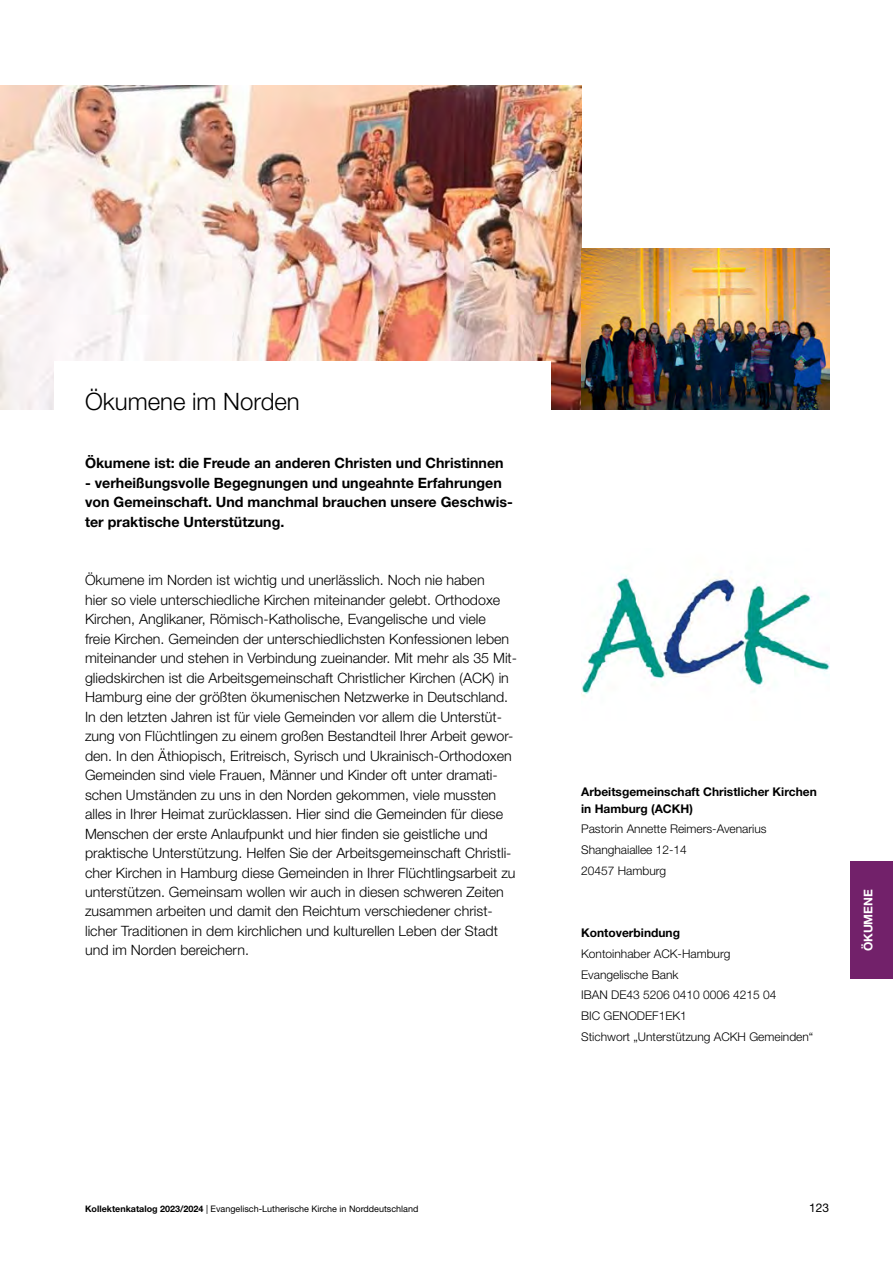
<style>
.page{position:relative;width:893px;height:1263px;background:#fff}
.page>*{position:absolute;margin:0;border:0;box-sizing:border-box;transform-origin:0 0}
.t1{font:300 24px "Helvetica Neue";color:#000}
.t2{font:300 14.25px/19.5px "Helvetica Neue";color:#000}
.t3{font:700 14.25px/19.5px "Helvetica Neue";color:#000}
.t4{font:300 12px/20.7px "Helvetica Neue";color:#000}
.t5{font:700 12px/16.5px "Helvetica Neue";color:#000}
.t6{font:700 12px "Helvetica Neue";color:#fff}
.t7{font:12px "Helvetica Neue";color:#000}
.t8{font:9px "Helvetica Neue";color:#000}
.s1{font-weight:700}
</style>
<div class="page">
<div style="left:850px;top:862px;width:43px;height:117px;background:#72216a"></div>
<img style="left:0;top:85px;width:581px;height:325px">
<img style="left:581px;top:248px;width:248px;height:162px">
<img style="left:581px;top:575px;width:248px;height:122px">
<div style="left:54px;top:361px;width:496px;height:108px;background:#fff"></div>
<h1 class="t1" style="left:85px;top:386px;width:216px">Ökumene im Norden</h1>
<p class="t3" style="left:85px;top:453px;width:420px">Ökumene ist: die Freude an anderen Christen und Christinnen</p>
<p class="t3" style="left:85px;top:472px;width:429px">- verheißungsvolle Begegnungen und ungeahnte Erfahrungen von Gemeinschaft. Und manchmal brauchen unsere Geschwis&shy;ter praktische Unterstützung.</p>
<p class="t2" style="left:85px;top:570px;width:434px">Ökumene im Norden ist wichtig und unerlässlich. Noch nie haben<br>hier so viele unterschiedliche Kirchen miteinander gelebt. Orthodoxe Kirchen, Anglikaner, Römisch-Katholische, Evangelische und viele<br>freie Kirchen. Gemeinden der unterschiedlichsten Konfessionen leben miteinander und stehen in Verbindung zueinander. Mit mehr als 35 Mit&shy;gliedskirchen ist die Arbeitsgemeinschaft Christlicher Kirchen (ACK) in Hamburg eine der größten ökumenischen Netzwerke in Deutschland.<br>In den letzten Jahren ist für viele Gemeinden vor allem die Unterstüt&shy;zung von Flüchtlingen zu einem großen Bestandteil Ihrer Arbeit gewor&shy;den. In den Äthiopisch, Eritreisch, Syrisch und Ukrainisch-Orthodoxen Gemeinden sind viele Frauen, Männer und Kinder oft unter dramati&shy;schen Umständen zu uns in den Norden gekommen, viele mussten alles in Ihrer Heimat zurücklassen. Hier sind die Gemeinden für diese Menschen der erste Anlaufpunkt und hier finden sie geistliche und praktische Unterstützung. Helfen Sie der Arbeitsgemeinschaft Christli&shy;cher Kirchen in Hamburg diese Gemeinden in Ihrer Flüchtlingsarbeit zu unterstützen. Gemeinsam wollen wir auch in diesen schweren Zeiten zusammen arbeiten und damit den Reichtum verschiedener christ&shy;licher Traditionen in dem kirchlichen und kulturellen Leben der Stadt und im Norden bereichern.</p>
<p class="t5" style="left:581px;top:783px;width:237px">Arbeitsgemeinschaft Christlicher Kirchen in Hamburg (ACKH)</p>
<p class="t4" style="left:581px;top:818px;width:187px">Pastorin Annette Reimers-Avenarius<br>Shanghaiallee 12-14<br>20457 Hamburg</p>
<p class="t5" style="left:581px;top:924px;width:100px">Kontoverbindung</p>
<p class="t4" style="left:581px;top:943px;width:234px">Kontoinhaber ACK-Hamburg<br>Evangelische Bank<br>IBAN DE43 5206 0410 0006 4215 04<br>BIC GENODEF1EK1<br>Stichwort „Unterstützung ACKH Gemeinden“</p>
<p class="t6" style="left:861px;top:951px;width:64px;rotate:-90deg">ÖKUMENE</p>
<p class="t8" style="left:85px;top:1203px;width:335px"><span class="s1">Kollektenkatalog 2023/2024</span> | Evangelisch-Lutherische Kirche in Norddeutschland</p>
<p class="t7" style="left:809px;top:1200px;width:22px">123</p>
</div>
